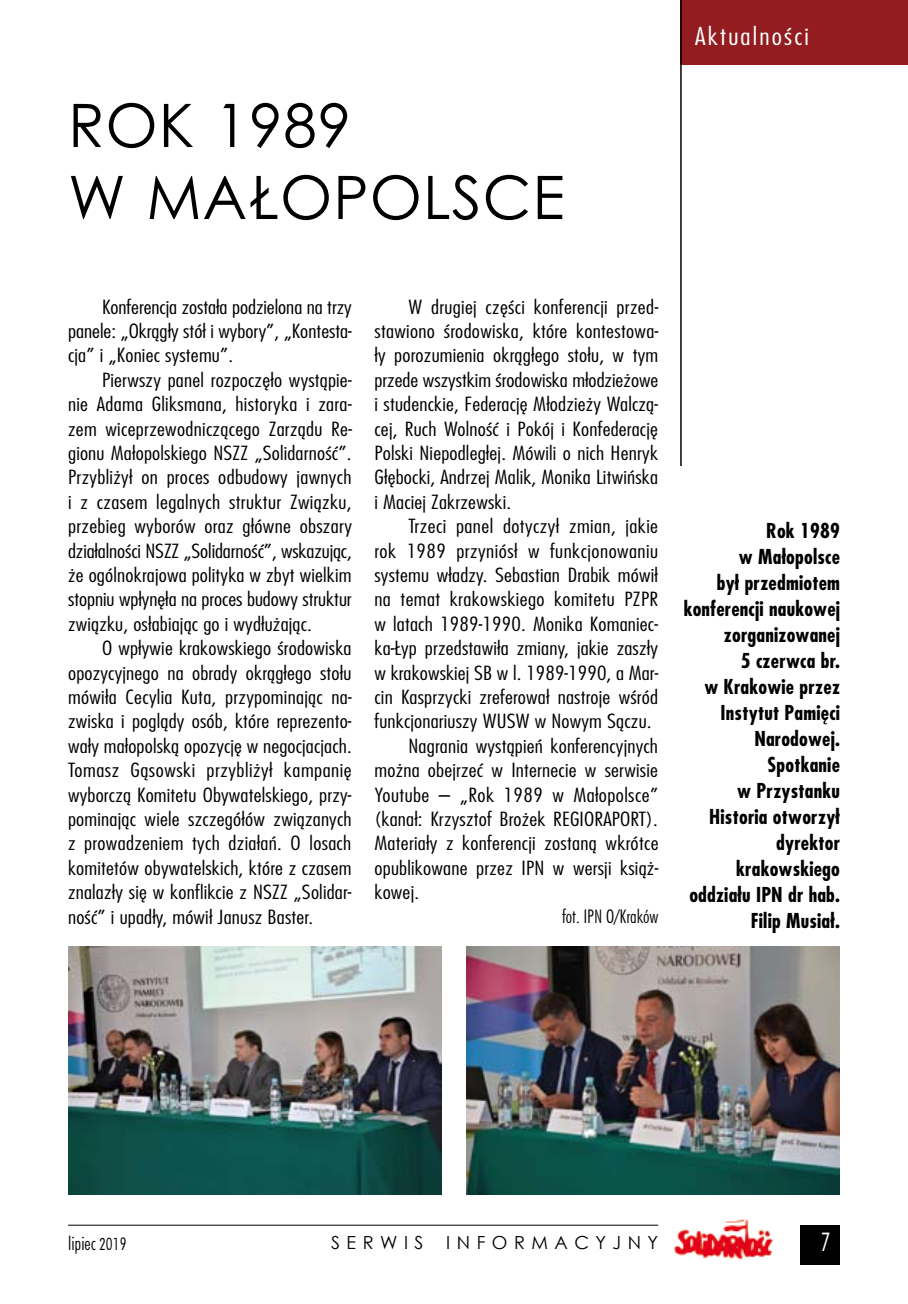
<style>
.page{position:relative;width:908px;height:1304px;background:#fff}
.page>*{position:absolute;margin:0;border:0;box-sizing:border-box;transform-origin:0 0}
.t1{font:60px/72px "Century Gothic";letter-spacing:.015em;color:#000}
.t2{font:28px "Futura Condensed Light Pl";color:#fff}
.t3{font:300 24px "Fujiyama";letter-spacing:.075em;color:#fff;scale:1.2 1}
.t4{font:700 20px/26px "Fujiyama";letter-spacing:.01em;color:#000;text-align:right}
.t5{font:300 19px/24.4px "Fujiyama";letter-spacing:.01em;color:#000;text-align:justify;scale:1.2 1}
.t6{font:18px "Futura Lt Cn PL";color:#000}
.t7{font:18px "Century Gothic";letter-spacing:.36em;color:#000}
.s1{font-family:"Futura Condensed Light Pl"}
</style>
<div class="page">
<div style="left:799px;top:1225px;width:40px;height:39px;background:#000"></div>
<hr style="left:68px;top:1225px;width:590px;height:1px;background:#000">
<img style="left:674px;top:1219px;width:99px;height:41px">
<div style="left:680px;top:0;width:227px;height:64px;background:#931c20"></div>
<img style="left:466px;top:947px;width:373px;height:247px">
<img style="left:68px;top:947px;width:374px;height:247px">
<hr style="left:680px;top:0;width:1px;height:466px;background:#000">
<h1 class="t1" style="left:68px;top:88px;width:498px">ROK 1989<br>W MAŁOPOLSCE</h1>
<p class="t3" style="left:694px;top:20px;width:96px">Aktualności</p>
<p class="t5" style="left:68px;top:294px;width:238px;text-indent:34px">Konferencja została podzielona na trzy panele: „Okrągły stół i wybory”, „Kontesta&shy;cja” i „Koniec systemu”.</p>
<p class="t5" style="left:68px;top:367px;width:238px;text-indent:34px">Pierwszy panel rozpoczęło wystąpie&shy;nie Adama Gliksmana, historyka i zara&shy;zem wiceprzewodniczącego Zarządu Re&shy;gionu Małopolskiego NSZZ „Solidarność”.<br>Przybliżył on proces odbudowy jawnych i z czasem legalnych struktur Związku, przebieg wyborów oraz główne obszary działalności NSZZ „Solidarność”, wskazując, że ogólnokrajowa polityka w zbyt wielkim stopniu wpłynęła na proces budowy struktur związku, osłabiając go i wydłużając.</p>
<p class="t5" style="left:68px;top:635px;width:238px;text-indent:34px">O wpływie krakowskiego środowiska opozycyjnego na obrady okrągłego stołu mówiła Cecylia Kuta, przypominając na&shy;zwiska i poglądy osób, które reprezento&shy;wały małopolską opozycję w negocjacjach.<br>Tomasz Gąsowski przybliżył kampanię wyborczą Komitetu Obywatelskiego, przy&shy;pominając wiele szczegółów związanych z prowadzeniem tych działań. O losach komitetów obywatelskich, które z czasem znalazły się w konflikcie z NSZZ „Solidar&shy;ność” i upadły, mówił Janusz Baster.</p>
<p class="t5" style="left:374px;top:294px;width:238px;text-indent:34px">W drugiej części konferencji przed&shy;stawiono środowiska, które kontestowa&shy;ły porozumienia okrągłego stołu, w tym przede wszystkim środowiska młodzieżowe i studenckie, Federację Młodzieży Walczą&shy;cej, Ruch Wolność i Pokój i Konfederację Polski Niepodległej. Mówili o nich Henryk Głębocki, Andrzej Malik, Monika Litwińska i Maciej Zakrzewski.</p>
<p class="t5" style="left:408px;top:513px;width:209px">Trzeci panel dotyczył zmian, jakie</p>
<p class="t5" style="left:374px;top:538px;width:238px">rok 1989 przyniósł w funkcjonowaniu</p>
<p class="t5" style="left:374px;top:562px;width:238px">systemu władzy. Sebastian Drabik mówił</p>
<p class="t5" style="left:374px;top:587px;width:238px">na temat krakowskiego komitetu PZPR</p>
<p class="t5" style="left:374px;top:611px;width:238px">w latach 1989-1990. Monika Komaniec-</p>
<p class="t5" style="left:374px;top:635px;width:238px">ka-Łyp przedstawiła zmiany, jakie zaszły</p>
<p class="t5" style="left:374px;top:660px;width:238px">w krakowskiej SB w l. 1989-1990, a Mar-</p>
<p class="t5" style="left:374px;top:684px;width:238px">cin Kasprzycki zreferował nastroje wśród</p>
<p class="t5" style="left:374px;top:709px;width:232px">funkcjonariuszy WUSW w Nowym Sączu.</p>
<p class="t5" style="left:408px;top:733px;width:209px">Nagrania wystąpień konferencyjnych</p>
<p class="t5" style="left:374px;top:757px;width:238px">można obejrzeć w Internecie w serwisie</p>
<p class="t5" style="left:374px;top:782px;width:238px">Youtube – „Rok 1989 w Małopolsce”</p>
<p class="t5" style="left:374px;top:806px;width:238px">(kanał: Krzysztof Brożek REGIORAPORT).</p>
<p class="t5" style="left:374px;top:831px;width:238px">Materiały z konferencji zostaną wkrótce</p>
<p class="t5" style="left:374px;top:855px;width:238px">opublikowane przez IPN w wersji książ-</p>
<p class="t5" style="left:374px;top:879px;width:39px">kowej.</p>
<p class="t6" style="left:562px;top:905px;width:98px">fot. IPN O/Kraków</p>
<p class="t4" style="left:683px;top:517px;width:158px">Rok 1989<br>w Małopolsce<br>był przedmiotem konferencji naukowej zorganizowanej<br>5 czerwca br.<br>w Krakowie przez<br>Instytut Pamięci<br>Narodowej.<br>Spotkanie<br>w Przystanku<br>Historia otworzył dyrektor krakowskiego oddziału IPN dr hab.<br>Filip Musiał.</p>
<p class="t6" style="left:68px;top:1232px;width:60px">lipiec <span class="s1">2019</span></p>
<p class="t7" style="left:331px;top:1230px;width:94px">SERWIS</p>
<p class="t7" style="left:446px;top:1230px;width:213px">INFORMACYJNY</p>
<h2 class="t2" style="left:820px;top:1226px;width:12px">7</h2>
</div>
